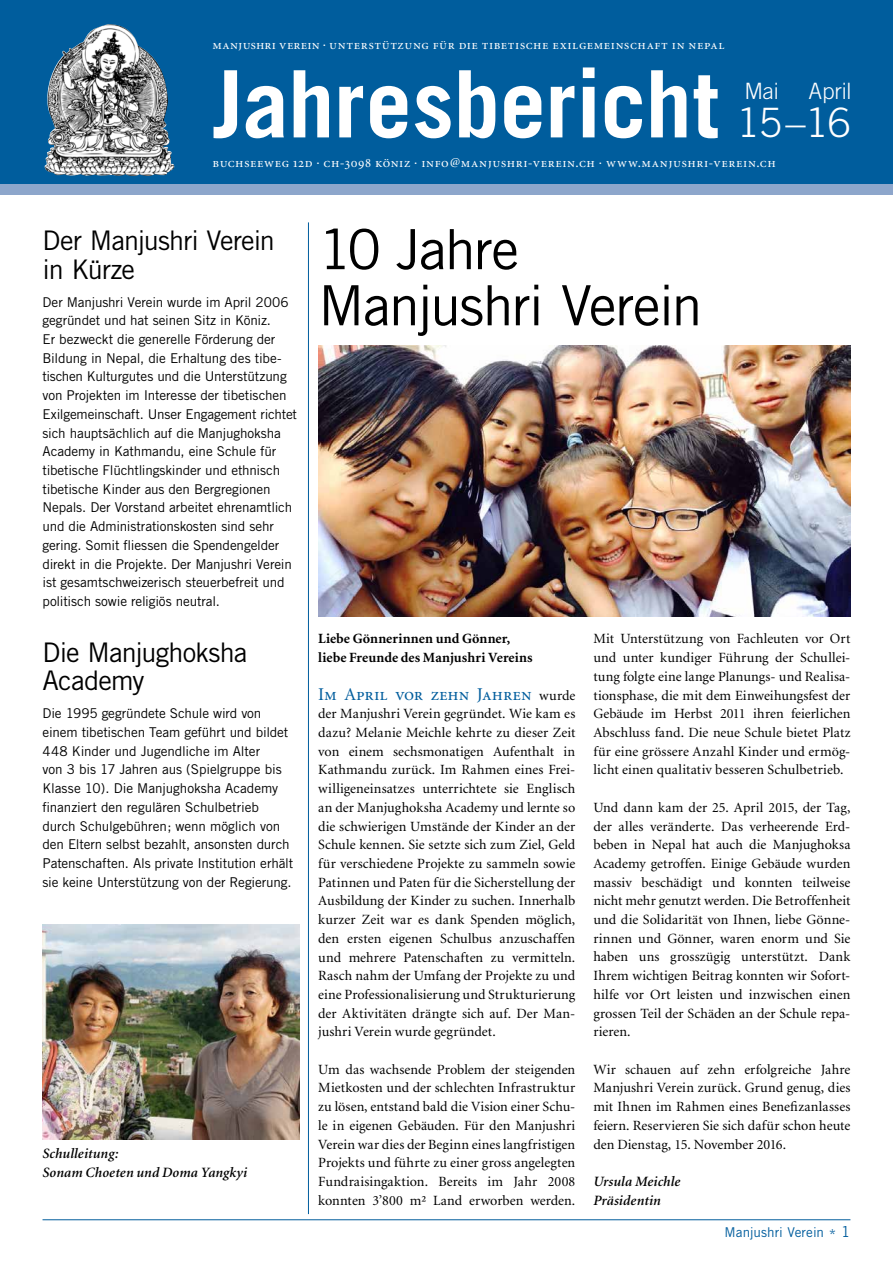
<style>
.page{position:relative;width:893px;height:1263px;background:#fff}
.page>*{position:absolute;margin:0;border:0;box-sizing:border-box;transform-origin:0 0}
.t1{font:700 93px "Trade Gothic";letter-spacing:-.005em;color:#fff}
.t2{font:55.5px/56.1px "Trade Gothic";letter-spacing:-.03em;color:#000}
.t3{font:300 40.5px "Trade Gothic";color:#fff}
.t4{font:27px/28px "Trade Gothic";letter-spacing:-.03em;color:#000}
.t5{font:300 22.5px "Trade Gothic";letter-spacing:-.01em;color:#fff}
.t6{font:18px "Minion Regular SC";letter-spacing:-.005em;color:#005d9d}
.t7{font:italic 600 14.25px/18.8px "Minion";letter-spacing:.01em;color:#000}
.t8{font:14.1px/18.8px "Minion";letter-spacing:.005em;color:#000;text-align:justify}
.t9{font:700 14.1px/18.8px "Minion";letter-spacing:.005em;color:#000}
.t10{font:13.5px/18.8px "Trade Gothic";letter-spacing:-.01em;color:#000}
.t11{font:13.5px "Minion Regular SC";letter-spacing:.04em;color:#fff}
.t12{font:13.5px "Trade Gothic";letter-spacing:.005em;color:#005d9d}
.s1{font-family:"Minion";font-size:14.1px;color:#000}
.s2{font-size:15px}
</style>
<div class="page">
<div style="left:0;top:0;width:893px;height:194px;background:#005d9d"></div>
<div style="left:0;top:184px;width:893px;height:10px;background:#8da6cb"></div>
<img style="left:44px;top:24px;width:131px;height:152px">
<img style="left:318px;top:345px;width:532px;height:272px">
<img style="left:43px;top:924px;width:256px;height:215px">
<hr style="left:43px;top:1219px;width:807px;height:1px;background:#005d9d">
<hr style="left:308px;top:222px;width:1px;height:992px;background:#005d9d">
<p class="t11" style="left:213px;top:38px;width:513px">manjushri verein · unterstützung für die tibetische exilgemeinschaft in nepal</p>
<h1 class="t1" style="left:213px;top:47px;width:508px">Jahresbericht</h1>
<h3 class="t5" style="left:744px;top:78px;width:36px">Mai</h3>
<h3 class="t5" style="left:809px;top:78px;width:44px">April</h3>
<h3 class="t3" style="left:737px;top:99px;width:115px">15–16</h3>
<p class="t11" style="left:213px;top:156px;width:565px">buchseeweg 12d · ch-3098 köniz · info@manjushri-verein.ch · www.manjushri-verein.ch</p>
<h3 class="t4" style="left:43px;top:226px;width:234px">Der Manjushri Verein in Kürze</h3>
<p class="t10" style="left:43px;top:292px;width:256px">Der Manjushri Verein wurde im April 2006 gegründet und hat seinen Sitz in Köniz.<br>Er bezweckt die generelle Förderung der Bildung in Nepal, die Erhaltung des tibe&shy;tischen Kulturgutes und die Unterstützung von Projekten im Interesse der tibetischen Exilgemeinschaft. Unser Engagement richtet sich hauptsächlich auf die Manjughoksha Academy in Kathmandu, eine Schule für tibetische Flüchtlingskinder und ethnisch tibetische Kinder aus den Bergregionen Nepals. Der Vorstand arbeitet ehrenamtlich und die Administrationskosten sind sehr gering. Somit fliessen die Spendengelder direkt in die Projekte. Der Manjushri Verein ist gesamtschweizerisch steuerbefreit und politisch sowie religiös neutral.</p>
<h3 class="t4" style="left:43px;top:638px;width:206px">Die Manjughoksha<br>Academy</h3>
<p class="t10" style="left:43px;top:704px;width:252px">Die 1995 gegründete Schule wird von einem tibetischen Team geführt und bildet 448 Kinder und Jugendliche im Alter<br>von 3 bis 17 Jahren aus (Spielgruppe bis Klasse 10). Die Manjughoksha Academy finanziert den regulären Schulbetrieb durch Schulgebühren; wenn möglich von den Eltern selbst bezahlt, ansonsten durch Patenschaften. Als private Institution erhält sie keine Unterstützung von der Regierung.</p>
<p class="t7" style="left:43px;top:1144px;width:206px">Schulleitung:<br>Sonam Choeten und Doma Yangkyi</p>
<h2 class="t2" style="left:318px;top:221px;width:386px">10 Jahre<br>Manjushri Verein</h2>
<p class="t9" style="left:318px;top:630px;width:216px">Liebe Gönnerinnen und Gönner, liebe Freunde des Manjushri Vereins</p>
<p class="t6" style="left:318px;top:685px;width:259px">Im April vor zehn Jahren <span class="s1">wurde</span></p>
<p class="t8" style="left:318px;top:705px;width:259px">der Manjushri Verein gegründet. Wie kam es dazu? Melanie Meichle kehrte zu dieser Zeit von einem sechsmonatigen Aufenthalt in Kathmandu zurück. Im Rahmen eines Frei&shy;willigeneinsatzes unterrichtete sie Englisch an der Manjughoksha Academy und lernte so die schwierigen Umstände der Kinder an der Schule kennen. Sie setzte sich zum Ziel, Geld für verschiedene Projekte zu sammeln sowie Patinnen und Paten für die Sicherstellung der Ausbildung der Kinder zu suchen. Innerhalb kurzer Zeit war es dank Spenden möglich, den ersten eigenen Schulbus anzuschaffen und mehrere Patenschaften zu vermitteln.<br>Rasch nahm der Umfang der Projekte zu und eine Professionalisierung und Strukturierung der Aktivitäten drängte sich auf. Der Man&shy;jushri Verein wurde gegründet.</p>
<p class="t8" style="left:318px;top:1060px;width:259px">Um das wachsende Problem der steigenden Mietkosten und der schlechten Infrastruktur zu lösen, entstand bald die Vision einer Schu&shy;le in eigenen Gebäuden. Für den Manjushri Verein war dies der Beginn eines langfristigen Projekts und führte zu einer gross angelegten Fundraisingaktion. Bereits im Jahr 2008 konnten 3’800 m² Land erworben werden.</p>
<p class="t8" style="left:593px;top:630px;width:259px">Mit Unterstützung von Fachleuten vor Ort und unter kundiger Führung der Schullei&shy;tung folgte eine lange Planungs- und Realisa&shy;tionsphase, die mit dem Einweihungsfest der Gebäude im Herbst 2011 ihren feierlichen Abschluss fand. Die neue Schule bietet Platz für eine grössere Anzahl Kinder und ermög&shy;licht einen qualitativ besseren Schulbetrieb.</p>
<p class="t8" style="left:593px;top:798px;width:259px">Und dann kam der 25. April 2015, der Tag, der alles veränderte. Das verheerende Erd&shy;beben in Nepal hat auch die Manjughoksa Academy getroffen. Einige Gebäude wurden massiv beschädigt und konnten teilweise nicht mehr genutzt werden. Die Betroffenheit und die Solidarität von Ihnen, liebe Gönne&shy;rinnen und Gönner, waren enorm und Sie haben uns grosszügig unterstützt. Dank Ihrem wichtigen Beitrag konnten wir Sofort&shy;hilfe vor Ort leisten und inzwischen einen grossen Teil der Schäden an der Schule repa&shy;rieren.</p>
<p class="t8" style="left:593px;top:1060px;width:259px">Wir schauen auf zehn erfolgreiche Jahre Manjushri Verein zurück. Grund genug, dies mit Ihnen im Rahmen eines Benefizanlasses feiern. Reservieren Sie sich dafür schon heute den Dienstag, 15. November 2016.</p>
<p class="t7" style="left:593px;top:1172px;width:89px">Ursula Meichle<br>Präsidentin</p>
<p class="t12" style="left:725px;top:1224px;width:127px">Manjushri Verein <span class="s2">* 1</span></p>
</div>
